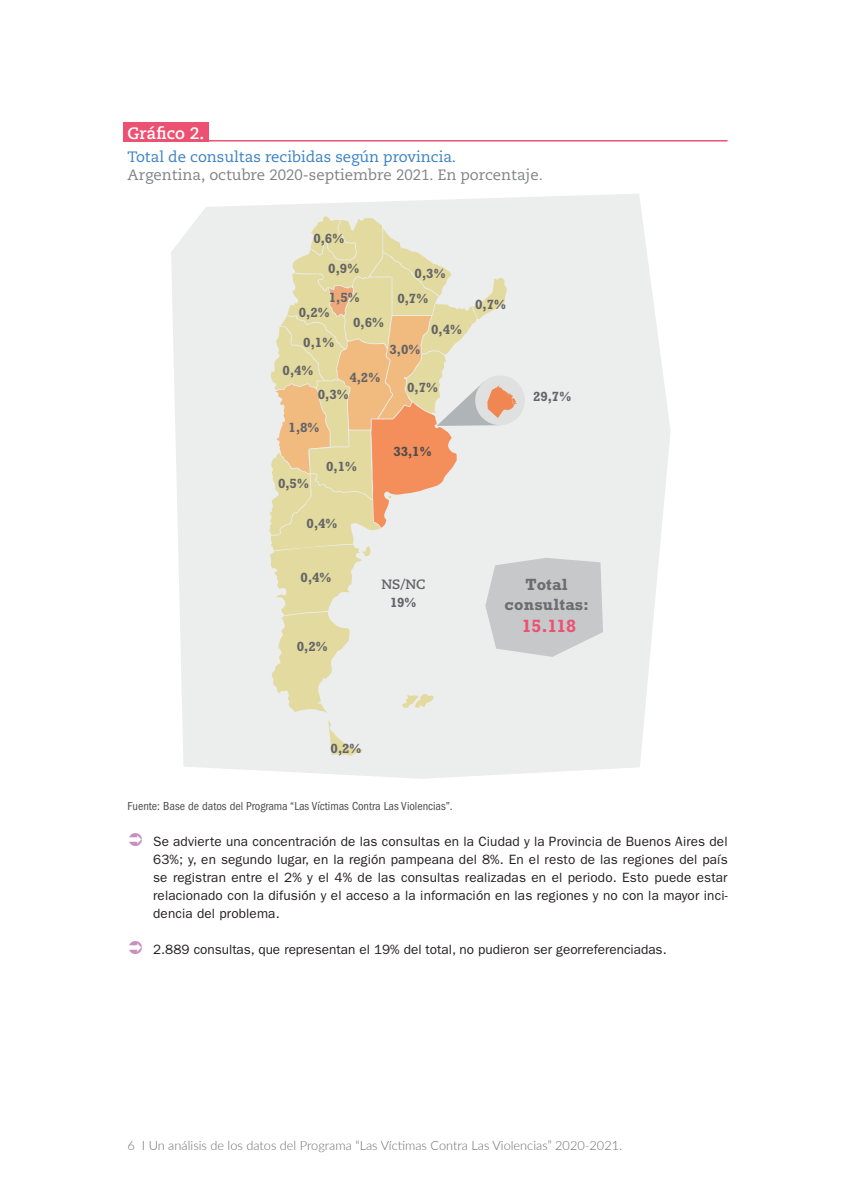
<style>
.page{position:relative;width:851px;height:1191px;background:#fff}
.page>*{position:absolute;margin:0;border:0;box-sizing:border-box;transform-origin:0 0}
.t1{font:700 18px "Rockwell";color:#ed5171}
.t2{font:700 16.5px/19.8px "Rockwell";letter-spacing:.015em;color:#6c6d70;text-align:center}
.t3{font:700 16.5px "Caecilia LT Std";color:#fff}
.t4{font:15px/18px "Caecilia LT Std";color:#808285}
.t5{font:13.5px/18px "ITC Franklin Gothic Std";color:#231f20;text-align:justify}
.t6{font:700 13.5px "Rockwell";color:#636366}
.t7{font:700 13.5px "Caecilia LT Std";color:#636366}
.t8{font:700 13.5px "Rockwell";color:#4b4c4d}
.t9{font:300 12.75px "Lato";color:#6c6d70}
.t10{font:condensed 12px "ITC Franklin Gothic Std";color:#4b4c4d}
.s1{color:#3980c3}
.s2{font-style:italic}
</style>
<div class="page">
<div style="left:123px;top:122px;width:86px;height:20px;background:#ed5171"></div>
<hr style="left:128px;top:140px;width:599px;height:1px;background:#ed5171">
<svg style="left:171px;top:194px;width:499px;height:585px;fill:#eceded"></svg>
<svg style="left:328px;top:720px;width:35px;height:35px"></svg>
<svg style="left:268px;top:216px;width:335px;height:497px"></svg>
<p class="t3" style="left:128px;top:123px;width:78px">Gráfico 2.</p>
<p class="t4" style="left:128px;top:148px;width:416px"><span class="s1">Total de consultas recibidas según provincia.<br></span>Argentina, octubre 2020-septiembre 2021. En porcentaje<span class="s2">.</span></p>
<p class="t6" style="left:313px;top:231px;width:33px">0,6%</p>
<p class="t6" style="left:328px;top:260px;width:33px">0,9%</p>
<p class="t6" style="left:329px;top:289px;width:33px">1,5%</p>
<p class="t6" style="left:414px;top:265px;width:33px">0,3%</p>
<p class="t6" style="left:397px;top:291px;width:33px">0,7%</p>
<p class="t6" style="left:299px;top:305px;width:33px">0,2%</p>
<p class="t6" style="left:303px;top:334px;width:33px">0,1%</p>
<p class="t6" style="left:353px;top:315px;width:33px">0,6%</p>
<p class="t6" style="left:389px;top:341px;width:33px">3,0%</p>
<p class="t6" style="left:431px;top:321px;width:33px">0,4%</p>
<p class="t6" style="left:282px;top:363px;width:33px">0,4%</p>
<p class="t6" style="left:349px;top:369px;width:33px">4,2%</p>
<p class="t6" style="left:318px;top:386px;width:33px">0,3%</p>
<p class="t6" style="left:288px;top:420px;width:33px">1,8%</p>
<p class="t6" style="left:278px;top:475px;width:33px">0,5%</p>
<p class="t6" style="left:326px;top:459px;width:33px">0,1%</p>
<p class="t6" style="left:306px;top:516px;width:33px">0,4%</p>
<p class="t6" style="left:407px;top:379px;width:33px">0,7%</p>
<p class="t8" style="left:393px;top:444px;width:40px">33,1%</p>
<p class="t6" style="left:475px;top:297px;width:33px">0,7%</p>
<p class="t6" style="left:533px;top:388px;width:40px">29,7%</p>
<p class="t6" style="left:300px;top:570px;width:33px">0,4%</p>
<p class="t6" style="left:297px;top:638px;width:33px">0,2%</p>
<p class="t7" style="left:381px;top:576px;width:45px">NS/NC</p>
<p class="t6" style="left:390px;top:594px;width:28px">19%</p>
<p class="t2" style="left:504px;top:575px;width:86px">Total consultas:</p>
<h1 class="t1" style="left:522px;top:615px;width:56px">15.118</h1>
<p class="t6" style="left:330px;top:740px;width:33px">0,2%</p>
<p class="t10" style="left:128px;top:799px;width:326px">Fuente: Base de datos del Programa “Las Víctimas Contra Las Violencias”.</p>
<p class="t5" style="left:153px;top:833px;width:576px">Se advierte una concentración de las consultas en la Ciudad y la Provincia de Buenos Aires del 63%; y, en segundo lugar, en la región pampeana del 8%. En el resto de las regiones del país se registran entre el 2% y el 4% de las consultas realizadas en el periodo. Esto puede estar relacionado con la difusión y el acceso a la información en las regiones y no con la mayor inci&shy;dencia del problema.</p>
<p class="t5" style="left:153px;top:941px;width:515px">2.889 consultas, que representan el 19% del total, no pudieron ser georreferenciadas.</p>
<p class="t9" style="left:128px;top:1136px;width:496px">6 I Un análisis de los datos del Programa “Las Víctimas Contra Las Violencias” 2020-2021.</p>
</div>
